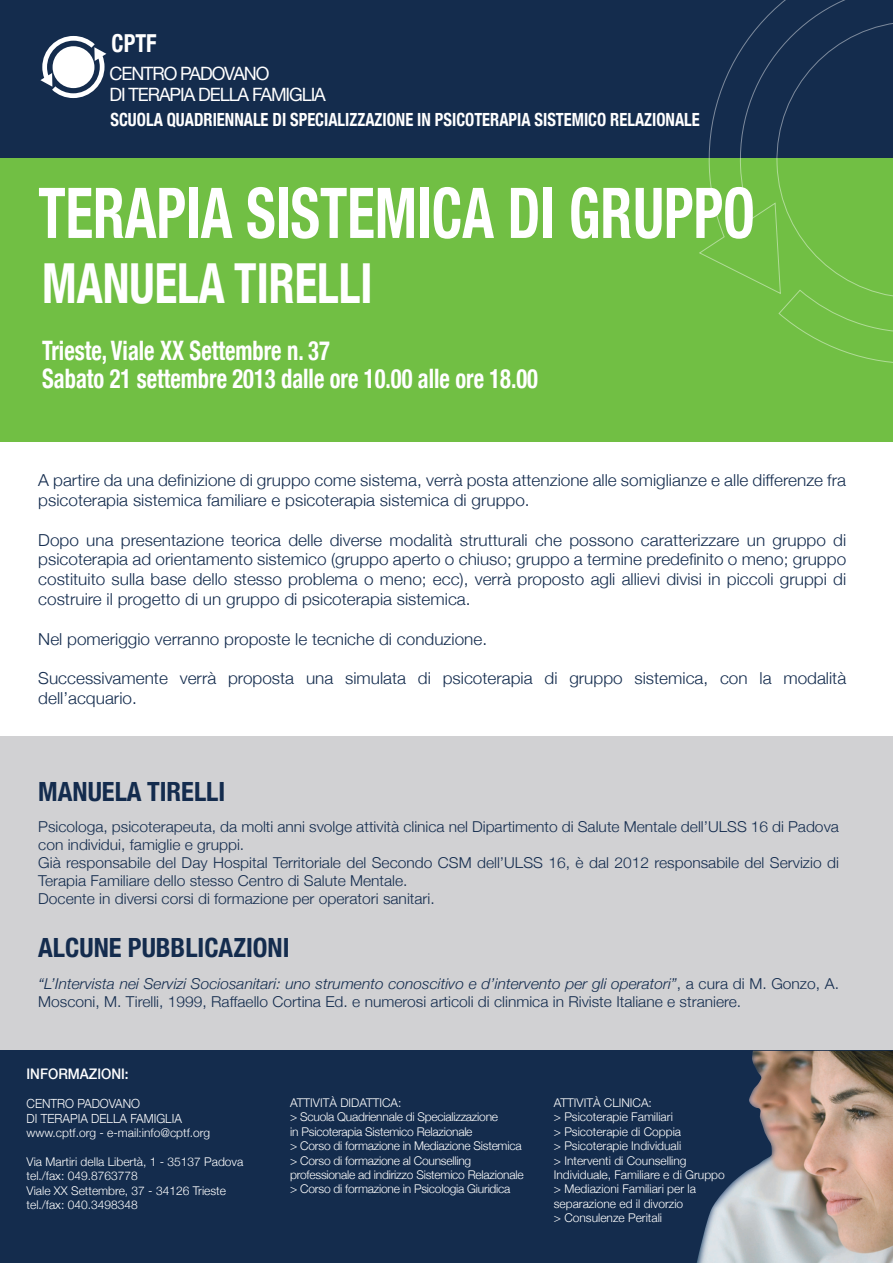
<style>
.page{position:relative;width:893px;height:1263px;background:#fff}
.page>*{position:absolute;margin:0;border:0;box-sizing:border-box;transform-origin:0 0}
.t1{font:700 condensed 70.05px "Helvetica Neue";color:#fff;scale:.81 1}
.t2{font:700 condensed 55.2px "Helvetica Neue";color:#fff;scale:.85 1}
.t3{font:700 condensed 26.85px/28.5px "Helvetica Neue";color:#fff;scale:.84 1}
.t4{font:700 condensed 26.4px "Helvetica Neue";color:#142c4e}
.t5{font:700 condensed 24.75px "Helvetica Neue";color:#fff;scale:.91 1}
.t6{font:18.3px/21.6px "Helvetica Neue";letter-spacing:-.06em;color:#fff}
.t7{font:700 condensed 18.15px "Helvetica Neue";color:#fff;scale:.91 1}
.t8{font:300 16.5px/19.8px "Helvetica Neue";color:#142c4e;scale:1.04 1}
.t9{font:300 15px/18px "Helvetica Neue";color:#142c4e;scale:1.04 1}
.t10{font:500 14.55px "Helvetica Neue";color:#fff;scale:.93 1}
.t11{font:300 12.6px/14.4px "Helvetica Neue";color:#fff;scale:.95 1}
.t12{font:300 12px/14.4px "Helvetica Neue";color:#fff}
.t13{font:300 12px/14.4px "Helvetica Neue";letter-spacing:-.02em;color:#fff}
.s1{font-style:italic}
</style>
<div class="page">
<div style="left:0;top:0;width:893px;height:204px;background:#142c4d"></div>
<div style="left:0;top:736px;width:893px;height:363px;background:#d1d1d3"></div>
<div style="left:0;top:158px;width:893px;height:284px;background:#71bf44"></div>
<svg style="left:699px;top:0;width:146px;height:291px"></svg>
<svg style="left:774px;top:19px;width:119px;height:344px"></svg>
<svg style="left:40px;top:36px;width:66px;height:62px"></svg>
<div style="left:0;top:1051px;width:893px;height:212px;background:#142c4d"></div>
<img style="left:697px;top:1051px;width:196px;height:212px">
<h3 class="t5" style="left:112px;top:23px;width:51px">CPTF</h3>
<p class="t6" style="left:109px;top:64px;width:218px">CENTRO PADOVANO<br>DI TERAPIA DELLA FAMIGLIA</p>
<p class="t7" style="left:111px;top:104px;width:649px">SCUOLA QUADRIENNALE DI SPECIALIZZAZIONE IN PSICOTERAPIA SISTEMICO RELAZIONALE</p>
<h1 class="t1" style="left:38px;top:155px;width:886px">TERAPIA SISTEMICA DI GRUPPO</h1>
<h2 class="t2" style="left:42px;top:237px;width:390px">MANUELA TIRELLI</h2>
<h3 class="t3" style="left:42px;top:334px;width:592px">Trieste, Viale XX Settembre n. 37<br>Sabato 21 settembre 2013 dalle ore 10.00 alle ore 18.00</h3>
<p class="t8" style="left:38px;top:469px;width:778px">A partire da una definizione di gruppo come sistema, verrà posta attenzione alle somiglianze e alle differenze fra psicoterapia sistemica familiare e psicoterapia sistemica di gruppo.</p>
<p class="t8" style="left:38px;top:529px;width:778px;text-align:justify">Dopo una presentazione teorica delle diverse modalità strutturali che possono caratterizzare un gruppo di psicoterapia ad orientamento sistemico (gruppo aperto o chiuso; gruppo a termine predefinito o meno; gruppo costituito sulla base dello stesso problema o meno; ecc), verrà proposto agli allievi divisi in piccoli gruppi di costruire il progetto di un gruppo di psicoterapia sistemica.</p>
<p class="t8" style="left:38px;top:628px;width:433px">Nel pomeriggio verranno proposte le tecniche di conduzione.</p>
<p class="t8" style="left:38px;top:667px;width:778px">Successivamente verrà proposta una simulata di psicoterapia di gruppo sistemica, con la modalità dell’acquario.</p>
<h3 class="t4" style="left:38px;top:770px;width:189px">MANUELA TIRELLI</h3>
<p class="t9" style="left:38px;top:816px;width:771px">Psicologa, psicoterapeuta, da molti anni svolge attività clinica nel Dipartimento di Salute Mentale dell’ULSS 16 di Padova con individui, famiglie e gruppi.<br>Già responsabile del Day Hospital Territoriale del Secondo CSM dell’ULSS 16, è dal 2012 responsabile del Servizio di Terapia Familiare dello stesso Centro di Salute Mentale.<br>Docente in diversi corsi di formazione per operatori sanitari.</p>
<h3 class="t4" style="left:38px;top:926px;width:253px">ALCUNE PUBBLICAZIONI</h3>
<p class="t9" style="left:38px;top:974px;width:771px"><span class="s1">“L’Intervista nei Servizi Sociosanitari: uno strumento conoscitivo e d’intervento per gli operatori”</span>, a cura di M. Gonzo, A.<br>Mosconi, M. Tirelli, 1999, Raffaello Cortina Ed. e numerosi articoli di clinmica in Riviste Italiane e straniere.</p>
<p class="t10" style="left:27px;top:1062px;width:111px">INFORMAZIONI:</p>
<p class="t11" style="left:27px;top:1096px;width:165px">CENTRO PADOVANO<br>DI TERAPIA DELLA FAMIGLIA</p>
<p class="t12" style="left:27px;top:1125px;width:185px">www.cptf.org - e-mail:info@cptf.org</p>
<p class="t12" style="left:27px;top:1154px;width:218px">Via Martiri della Libertà, 1 - 35137 Padova tel./fax: 049.8763778<br>Viale XX Settembre, 37 - 34126 Trieste tel./fax: 040.3498348</p>
<p class="t13" style="left:290px;top:1095px;width:235px">ATTIVITÀ DIDATTICA:<br>&gt; Scuola Quadriennale di Specializzazione<br>in Psicoterapia Sistemico Relazionale<br>&gt; Corso di formazione in Mediazione Sistemica &gt; Corso di formazione al Counselling professionale ad indirizzo Sistemico Relazionale &gt; Corso di formazione in Psicologia Giuridica</p>
<p class="t12" style="left:554px;top:1095px;width:172px">ATTIVITÀ CLINICA:<br>&gt; Psicoterapie Familiari<br>&gt; Psicoterapie di Coppia<br>&gt; Psicoterapie Individuali<br>&gt; Interventi di Counselling<br>Individuale, Familiare e di Gruppo &gt; Mediazioni Familiari per la separazione ed il divorzio<br>&gt; Consulenze Peritali</p>
</div>
